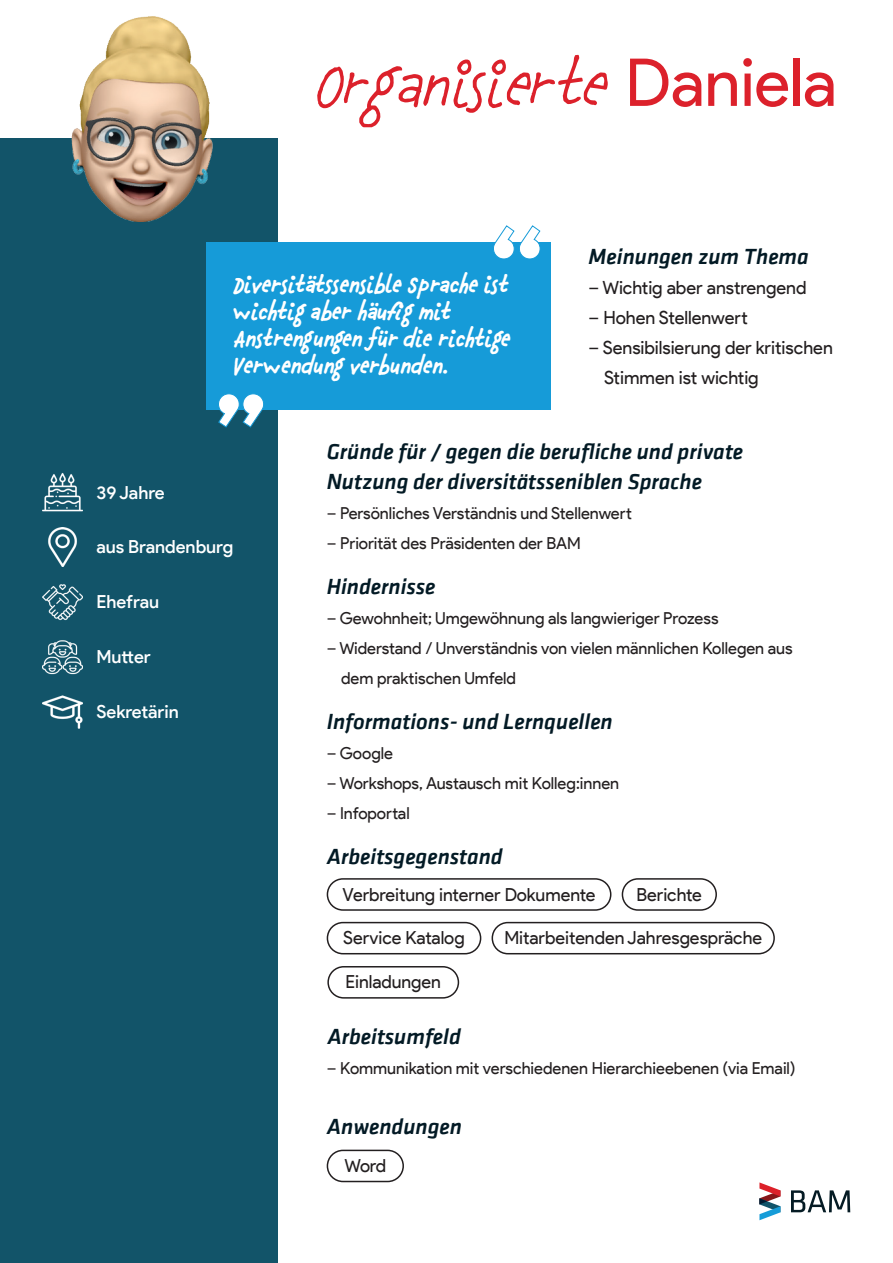
<style>
.page{position:relative;width:893px;height:1263px;background:#fff}
.page>*{position:absolute;margin:0;border:0;box-sizing:border-box;transform-origin:0 0}
.t1{font:italic 66px "Chauncy Pro";color:#dc212b}
.t2{font:italic 500 22.5px/30px "BAM Klavika";color:#031a25}
.t3{font:italic 700 22.5px/27px "Chauncy Pro";color:#fff}
.t4{font:18.15px/30px "Product Sans";color:#231f20}
.t5{font:18px "Product Sans";color:#231f20}
.t6{font:500 18px "Product Sans";color:#fff}
.t7{font:16.5px/30px "Product Sans";color:#231f20}
.s1{font-family:"Product Sans";font-style:normal}
</style>
<div class="page">
<div style="left:0;top:139px;width:278px;height:1124px;background:#125469"></div>
<svg style="left:791px;top:1190px;width:59px;height:22px"></svg>
<svg style="left:759px;top:1182px;width:21px;height:38px"></svg>
<div style="left:206px;top:242px;width:345px;height:168px;background:#169bd8"></div>
<svg style="left:493px;top:225px;width:47px;height:34px"></svg>
<svg style="left:218px;top:393px;width:46px;height:34px"></svg>
<img style="left:43px;top:640px;width:39px;height:35px">
<img style="left:43px;top:472px;width:39px;height:40px">
<img style="left:43px;top:584px;width:39px;height:37px">
<img style="left:43px;top:695px;width:39px;height:34px">
<img style="left:48px;top:527px;width:29px;height:40px">
<img style="left:0;top:16px;width:278px;height:206px">
<div style="left:327px;top:1150px;width:77px;height:32px;border:2px solid #231f20;border-radius:16px"></div>
<div style="left:327px;top:878px;width:284px;height:33px;border:2px solid #231f20;border-radius:16px"></div>
<div style="left:327px;top:922px;width:154px;height:32px;border:2px solid #231f20;border-radius:16px"></div>
<div style="left:492px;top:922px;width:283px;height:32px;border:2px solid #231f20;border-radius:16px"></div>
<div style="left:622px;top:878px;width:95px;height:33px;border:2px solid #231f20;border-radius:16px"></div>
<div style="left:327px;top:966px;width:132px;height:33px;border:2px solid #231f20;border-radius:16px"></div>
<h1 class="t1" style="left:315px;top:44px;width:523px">Organisierte <span class="s1">Daniela</span></h1>
<p class="t6" style="left:97px;top:481px;width:70px">39 Jahre</p>
<h2 class="t3" style="left:233px;top:271px;width:279px">Diversitätssensible Sprache ist wichtig aber häufig mit<br>Anstrengungen für die richtige<br>Verwendung verbunden.</h2>
<h2 class="t2" style="left:589px;top:241px;width:222px">Meinungen zum Thema</h2>
<p class="t4" style="left:589px;top:273px;width:219px">– Wichtig aber anstrengend</p>
<p class="t4" style="left:589px;top:303px;width:161px">– Hohen Stellenwert</p>
<p class="t4" style="left:604px;top:333px;width:230px;text-indent:-15px">– Sensibilsierung der kritischen<br>Stimmen ist wichtig</p>
<h2 class="t2" style="left:327px;top:436px;width:418px">Gründe für / gegen die berufliche und private<br>Nutzung der diversitätsseniblen Sprache</h2>
<p class="t6" style="left:97px;top:536px;width:138px">aus Brandenburg</p>
<p class="t6" style="left:97px;top:591px;width:64px">Ehefrau</p>
<p class="t6" style="left:97px;top:646px;width:56px">Mutter</p>
<p class="t6" style="left:97px;top:701px;width:84px">Sekretärin</p>
<p class="t7" style="left:327px;top:498px;width:307px">– Persönliches Verständnis und Stellenwert</p>
<p class="t7" style="left:327px;top:528px;width:256px">– Priorität des Präsidenten der BAM</p>
<h2 class="t2" style="left:327px;top:571px;width:110px">Hindernisse</h2>
<p class="t7" style="left:327px;top:603px;width:393px">– Gewohnheit; Umgewöhnung als langwieriger Prozess</p>
<p class="t7" style="left:341px;top:633px;width:453px;text-indent:-15px">– Widerstand / Unverständnis von vielen männlichen Kollegen aus dem praktischen Umfeld</p>
<h2 class="t2" style="left:327px;top:706px;width:288px">Informations- und Lernquellen</h2>
<p class="t7" style="left:327px;top:738px;width:68px">– Google</p>
<p class="t7" style="left:327px;top:768px;width:294px">– Workshops, Austausch mit Kolleg:innen</p>
<p class="t7" style="left:327px;top:798px;width:85px">– Infoportal</p>
<h2 class="t2" style="left:327px;top:841px;width:178px">Arbeitsgegenstand</h2>
<p class="t5" style="left:343px;top:883px;width:255px">Verbreitung interner Dokumente</p>
<p class="t5" style="left:343px;top:927px;width:123px">Service Katalog</p>
<p class="t5" style="left:504px;top:927px;width:259px">Mitarbeitenden Jahresgespräche</p>
<p class="t5" style="left:636px;top:883px;width:67px">Berichte</p>
<p class="t5" style="left:345px;top:971px;width:97px">Einladungen</p>
<h2 class="t2" style="left:327px;top:1021px;width:135px">Arbeitsumfeld</h2>
<p class="t7" style="left:327px;top:1053px;width:470px">– Kommunikation mit verschiedenen Hierarchieebenen (via Email)</p>
<h2 class="t2" style="left:327px;top:1111px;width:137px">Anwendungen</h2>
<p class="t5" style="left:344px;top:1155px;width:43px">Word</p>
</div>
